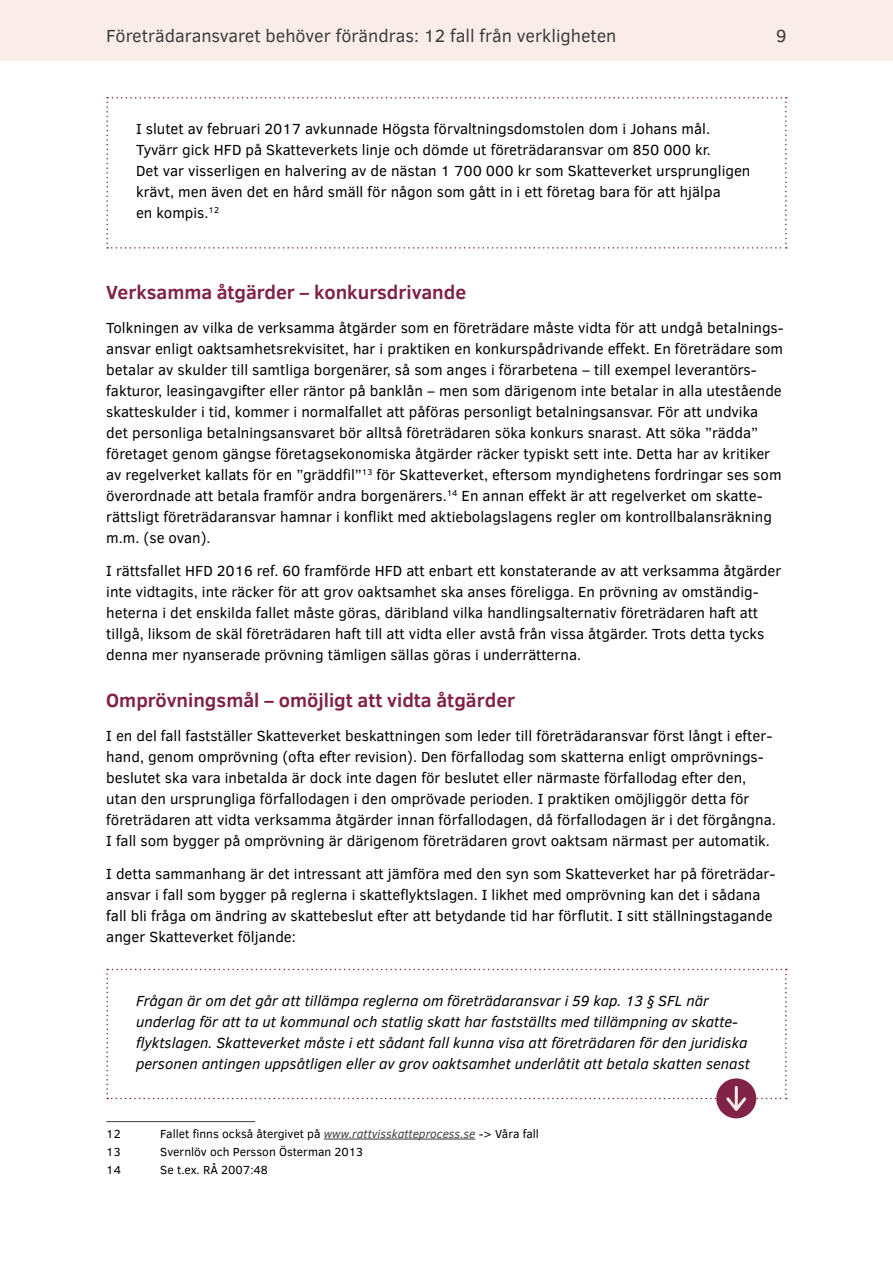
<style>
.page{position:relative;width:893px;height:1263px;background:#fff}
.page>*{position:absolute;margin:0;border:0;box-sizing:border-box;transform-origin:0 0}
.Rubrik_2{font:700 19.5px "Clear Sans";color:#812247}
.t1{font:18px "Clear Sans";color:#3c3c3c}
.Brödtext{font:15px/21px "Clear Sans";color:#000}
.Faktaruta_brödtext{font:italic 15px/21px "Clear Sans";color:#000}
.Faktaruta_brödtext-2{font:15px/21px "Clear Sans";color:#000}
.Fotnot{font:12px "Clear Sans";color:#000}
.s1{font-style:italic;color:#3c3c3c}
</style>
<div class="page">
<div style="left:0;top:0;width:893px;height:61px;background:#faede9"></div>
<svg style="left:106px;top:97px;width:681px;height:152px"></svg>
<hr style="left:106px;top:1121px;width:149px;height:1px;background:#3c3c3c">
<hr style="left:324px;top:1139px;width:151px;height:1px;background:#3c3c3c">
<div style="left:716px;top:1078px;width:40px;height:40px;background:#812247;border-radius:50%"></div>
<svg style="left:106px;top:969px;width:681px;height:145px"></svg>
<hr style="left:735px;top:1087px;width:3px;height:22px;background:#faede9">
<p class="t1" style="left:106px;top:24px;width:512px">Företrädaransvaret behöver förändras: 12 fall från verkligheten</p>
<p class="t1" style="left:776px;top:24px;width:12px">9</p>
<p class="Faktaruta_brödtext-2" style="left:136px;top:118px;width:616px">I slutet av februari 2017 avkunnade Högsta förvaltningsdomstolen dom i Johans mål.<br>Tyvärr gick HFD på Skatteverkets linje och dömde ut företrädaransvar om 850 000 kr.<br>Det var visserligen en halvering av de nästan 1 700 000 kr som Skatteverket ursprungligen krävt, men även det en hård smäll för någon som gått in i ett företag bara för att hjälpa<br>en kompis.<sup>12</sup></p>
<p class="Rubrik_2" style="left:106px;top:278px;width:362px">Verksamma åtgärder – konkursdrivande</p>
<p class="Brödtext" style="left:106px;top:317px;width:678px">Tolkningen av vilka de verksamma åtgärder som en företrädare måste vidta för att undgå betalnings&shy;ansvar enligt oaktsamhetsrekvisitet, har i praktiken en konkurspådrivande effekt. En företrädare som betalar av skulder till samtliga borgenärer, så som anges i förarbetena – till exempel leverantörs&shy;fakturor, leasingavgifter eller räntor på banklån – men som därigenom inte betalar in alla utestående skatteskulder i tid, kommer i normalfallet att påföras personligt betalningsansvar. För att undvika det personliga betalningsansvaret bör alltså företrädaren söka konkurs snarast. Att söka ”rädda” företaget genom gängse företagsekonomiska åtgärder räcker typiskt sett inte. Detta har av kritiker av regelverket kallats för en ”gräddfil”<sup>13</sup> för Skatteverket, eftersom myndighetens fordringar ses som överordnade att betala framför andra borgenärers.<sup>14</sup> En annan effekt är att regelverket om skatte&shy;rättsligt företrädaransvar hamnar i konflikt med aktiebolagslagens regler om kontrollbalansräkning m.m. (se ovan).</p>
<p class="Brödtext" style="left:106px;top:560px;width:676px">I rättsfallet HFD 2016 ref. 60 framförde HFD att enbart ett konstaterande av att verksamma åtgärder inte vidtagits, inte räcker för att grov oaktsamhet ska anses föreligga. En prövning av omständig&shy;heterna i det enskilda fallet måste göras, däribland vilka handlingsalternativ företrädaren haft att tillgå, liksom de skäl företrädaren haft till att vidta eller avstå från vissa åtgärder. Trots detta tycks denna mer nyanserade prövning tämligen sällas göras i underrätterna.</p>
<p class="Rubrik_2" style="left:106px;top:686px;width:410px">Omprövningsmål – omöjligt att vidta åtgärder</p>
<p class="Brödtext" style="left:106px;top:725px;width:671px">I en del fall fastställer Skatteverket beskattningen som leder till företrädaransvar först långt i efter&shy;hand, genom omprövning (ofta efter revision). Den förfallodag som skatterna enligt omprövnings&shy;beslutet ska vara inbetalda är dock inte dagen för beslutet eller närmaste förfallodag efter den, utan den ursprungliga förfallodagen i den omprövade perioden. I praktiken omöjliggör detta för företrädaren att vidta verksamma åtgärder innan förfallodagen, då förfallodagen är i det förgångna.<br>I fall som bygger på omprövning är därigenom företrädaren grovt oaktsam närmast per automatik.</p>
<p class="Brödtext" style="left:106px;top:864px;width:669px">I detta sammanhang är det intressant att jämföra med den syn som Skatteverket har på företrädar&shy;ansvar i fall som bygger på reglerna i skatteflyktslagen. I likhet med omprövning kan det i sådana fall bli fråga om ändring av skattebeslut efter att betydande tid har förflutit. I sitt ställningstagande anger Skatteverket följande:</p>
<p class="Faktaruta_brödtext" style="left:136px;top:990px;width:615px">Frågan är om det går att tillämpa reglerna om företrädaransvar i 59 kap. 13 § SFL när underlag för att ta ut kommunal och statlig skatt har fastställts med tillämpning av skatte&shy;flyktslagen. Skatteverket måste i ett sådant fall kunna visa att företrädaren för den juridiska personen antingen uppsåtligen eller av grov oaktsamhet underlåtit att betala skatten senast</p>
<p class="Fotnot" style="left:106px;top:1126px;width:16px">12</p>
<p class="Fotnot" style="left:160px;top:1126px;width:380px">Fallet finns också återgivet på <span class="s1">www.rattvisskatteprocess.se</span> -&gt; Våra fall</p>
<p class="Fotnot" style="left:106px;top:1144px;width:16px">13</p>
<p class="Fotnot" style="left:160px;top:1144px;width:204px">Svernlöv och Persson Österman 2013</p>
<p class="Fotnot" style="left:106px;top:1161px;width:16px">14</p>
<p class="Fotnot" style="left:160px;top:1161px;width:109px">Se t.ex. RÅ 2007:48</p>
</div>
